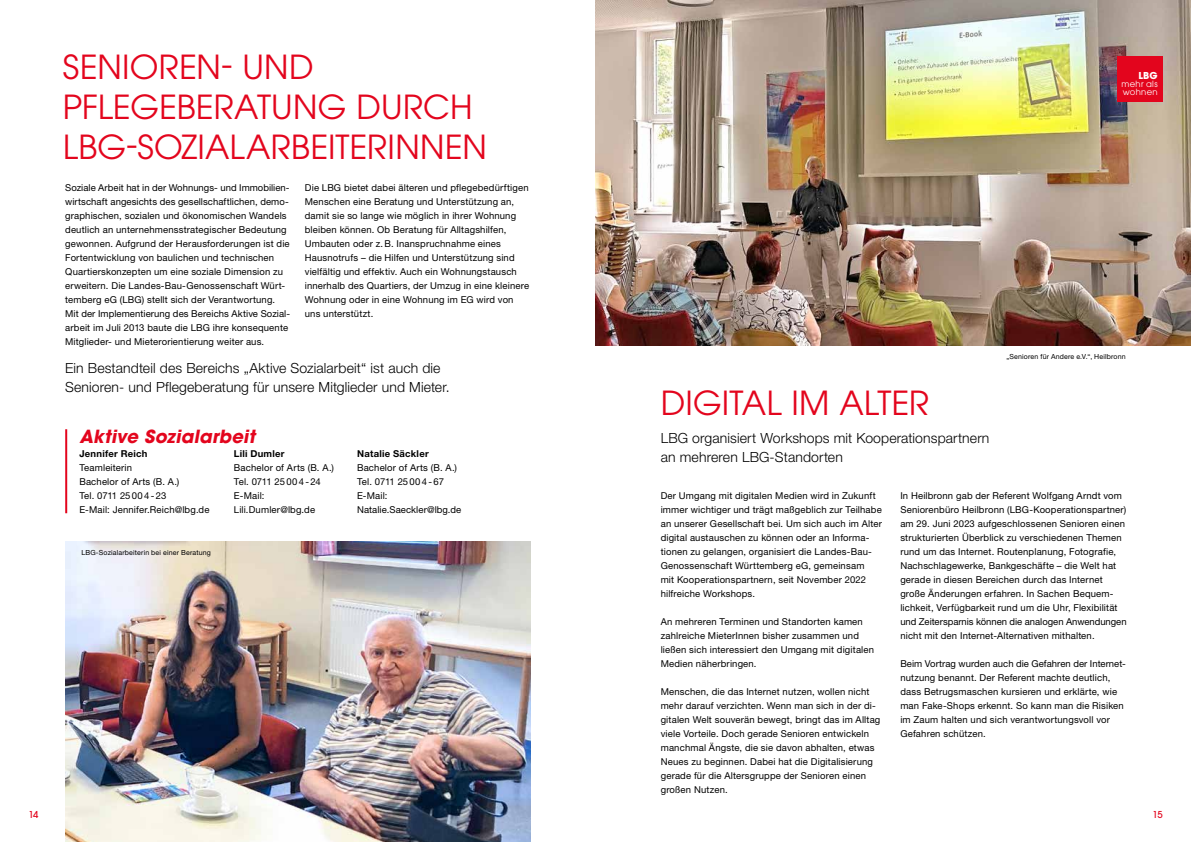
<style>
.page{position:relative;width:1191px;height:842px;background:#fff}
.page>*{position:absolute;margin:0;border:0;box-sizing:border-box;transform-origin:0 0}
.t1{font:33px/40px "ITC Avant Garde Pro";letter-spacing:.005em;color:#e3051d}
.t2{font:italic 700 18px "ITC Avant Garde Pro";color:#e3051d}
.t3{font:300 14px/19px "Helvetica Neue LT Std";letter-spacing:.01em;color:#000}
.t4{font:9.5px/14px "Helvetica Neue LT Std";letter-spacing:.015em;color:#000}
.t5{font:700 9.5px "Helvetica Neue LT Std";letter-spacing:.025em;color:#000}
.t6{font:500 9.5px "ITC Avant Garde Pro";color:#e3051d}
.t7{font:700 9.5px "ITC Avant Garde Pro";color:#fff}
.t8{font:8.5px/8px "ITC Avant Garde Pro";letter-spacing:.03em;color:#fff}
.t9{font:7px "Helvetica Neue LT Std";letter-spacing:.025em;color:#000}
</style>
<div class="page">
<img style="left:595px;top:0;width:596px;height:345px">
<img style="left:65px;top:541px;width:465px;height:301px">
<hr style="left:65px;top:429px;width:2px;height:84px;background:#e3051d">
<div style="left:1117px;top:57px;width:45px;height:45px;background:#e3051d"></div>
<h1 class="t1" style="left:63px;top:47px;width:425px">SENIOREN- UND<br>PFLEGEBERATUNG DURCH<br>LBG-SOZIALARBEITERINNEN</h1>
<p class="t4" style="left:65px;top:181px;width:226px">Soziale Arbeit hat in der Wohnungs- und Immobilien&shy;wirtschaft angesichts des gesellschaftlichen, demo&shy;graphischen, sozialen und ökonomischen Wandels deutlich an unternehmensstrategischer Bedeutung gewonnen. Aufgrund der Herausforderungen ist die Fortentwicklung von baulichen und technischen Quartierskonzepten um eine soziale Dimension zu erweitern. Die Landes-Bau-Genossenschaft Würt&shy;temberg eG (LBG) stellt sich der Verantwortung.<br>Mit der Implementierung des Bereichs Aktive Sozial&shy;arbeit im Juli 2013 baute die LBG ihre konsequente Mitglieder- und Mieterorientierung weiter aus.</p>
<p class="t4" style="left:305px;top:181px;width:226px">Die LBG bietet dabei älteren und pflegebedürftigen Menschen eine Beratung und Unterstützung an, damit sie so lange wie möglich in ihrer Wohnung bleiben können. Ob Beratung für Alltagshilfen, Umbauten oder z.B. Inanspruchnahme eines Hausnotrufs – die Hilfen und Unterstützung sind vielfältig und effektiv. Auch ein Wohnungstausch innerhalb des Quartiers, der Umzug in eine kleinere Wohnung oder in eine Wohnung im EG wird von uns unterstützt.</p>
<h3 class="t3" style="left:65px;top:358px;width:386px">Ein Bestandteil des Bereichs „Aktive Sozialarbeit“ ist auch die<br>Senioren- und Pflegeberatung für unsere Mitglieder und Mieter.</h3>
<h2 class="t2" style="left:79px;top:425px;width:181px">Aktive Sozialarbeit</h2>
<p class="t5" style="left:79px;top:448px;width:70px">Jennifer Reich</p>
<p class="t4" style="left:79px;top:461px;width:132px">Teamleiterin<br>Bachelor of Arts (B. A.)<br>Tel. 0711 25 00 4 - 23<br>E-Mail: Jennifer.Reich@lbg.de</p>
<p class="t9" style="left:81px;top:549px;width:131px">LBG-Sozialarbeiterin bei einer Beratung</p>
<p class="t5" style="left:234px;top:448px;width:52px">Lili Dumler</p>
<p class="t4" style="left:234px;top:461px;width:101px">Bachelor of Arts (B. A.)<br>Tel. 0711 25 00 4 - 24<br>E-Mail:<br>Lili.Dumler@lbg.de</p>
<p class="t5" style="left:357px;top:448px;width:73px">Natalie Säckler</p>
<p class="t4" style="left:357px;top:461px;width:106px">Bachelor of Arts (B. A.)<br>Tel. 0711 25 00 4 - 67<br>E-Mail:<br>Natalie.Saeckler@lbg.de</p>
<p class="t7" style="left:1138px;top:69px;width:21px">LBG</p>
<p class="t8" style="left:1121px;top:80px;width:37px">mehr als wohnen</p>
<h1 class="t1" style="left:660px;top:383px;width:270px">DIGITAL IM ALTER</h1>
<p class="t9" style="left:1006px;top:353px;width:121px">„Senioren für Andere e.V.“, Heilbronn</p>
<h3 class="t3" style="left:660px;top:428px;width:330px">LBG organisiert Workshops mit Kooperationspartnern an mehreren LBG-Standorten</h3>
<p class="t4" style="left:900px;top:489px;width:228px">In Heilbronn gab der Referent Wolfgang Arndt vom Seniorenbüro Heilbronn (LBG-Kooperationspartner) am 29. Juni 2023 aufgeschlossenen Senioren einen strukturierten Überblick zu verschiedenen Themen rund um das Internet. Routenplanung, Fotografie, Nachschlagewerke, Bankgeschäfte – die Welt hat gerade in diesen Bereichen durch das Internet große Änderungen erfahren. In Sachen Bequem&shy;lichkeit, Verfügbarkeit rund um die Uhr, Flexibilität und Zeitersparnis können die analogen Anwendungen nicht mit den Internet-Alternativen mithalten.</p>
<p class="t4" style="left:900px;top:657px;width:227px">Beim Vortrag wurden auch die Gefahren der Internet&shy;nutzung benannt. Der Referent machte deutlich, dass Betrugsmaschen kursieren und erklärte, wie man Fake-Shops erkennt. So kann man die Risiken im Zaum halten und sich verantwortungsvoll vor Gefahren schützen.</p>
<p class="t4" style="left:660px;top:489px;width:223px">Der Umgang mit digitalen Medien wird in Zukunft immer wichtiger und trägt maßgeblich zur Teilhabe an unserer Gesellschaft bei. Um sich auch im Alter digital austauschen zu können oder an Informa&shy;tionen zu gelangen, organisiert die Landes-Bau-Genossenschaft Württemberg eG, gemeinsam<br>mit Kooperationspartnern, seit November 2022 hilfreiche Workshops.</p>
<p class="t4" style="left:660px;top:615px;width:215px">An mehreren Terminen und Standorten kamen zahlreiche MieterInnen bisher zusammen und ließen sich interessiert den Umgang mit digitalen Medien näherbringen.</p>
<p class="t4" style="left:660px;top:685px;width:221px">Menschen, die das Internet nutzen, wollen nicht mehr darauf verzichten. Wenn man sich in der di&shy;gitalen Welt souverän bewegt, bringt das im Alltag viele Vorteile. Doch gerade Senioren entwickeln manchmal Ängste, die sie davon abhalten, etwas Neues zu beginnen. Dabei hat die Digitalisierung gerade für die Altersgruppe der Senioren einen großen Nutzen.</p>
<p class="t6" style="left:28px;top:809px;width:12px">14</p>
<p class="t6" style="left:1152px;top:809px;width:12px">15</p>
</div>
